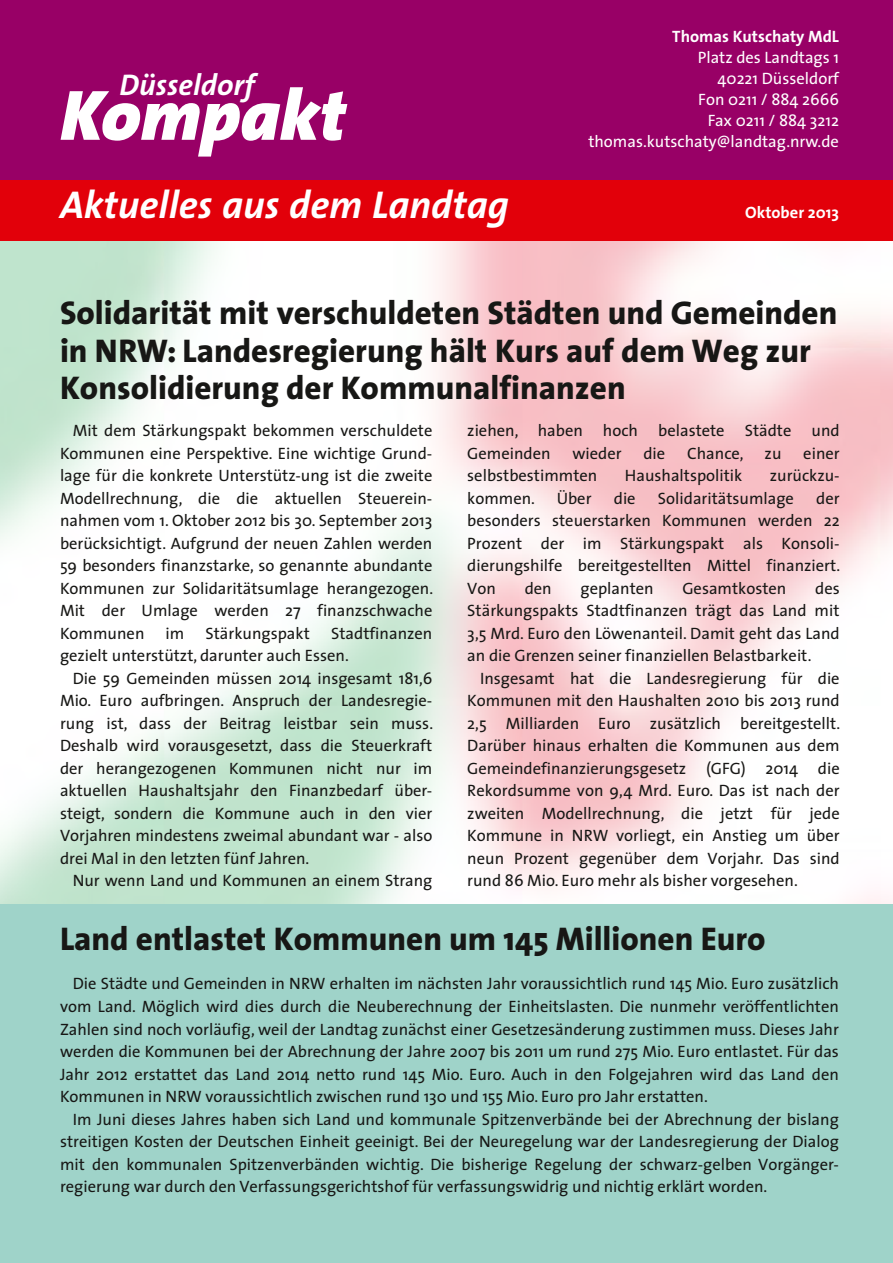
<style>
.page{position:relative;width:893px;height:1263px;background:#fff}
.page>*{position:absolute;margin:0;border:0;box-sizing:border-box;transform-origin:0 0}
.t1{font:italic 900 72px "The Sans 9";color:#fff}
.t2{font:italic 700 39px "The Sans 7";color:#fff}
.t3{font:800 33px/37.5px "The Sans 8";color:#171715}
.t4{font:italic 700 30px "The Sans 7";color:#fff}
.t5{font:16.5px/22.5px "The Sans 5";color:#171715;text-align:justify}
.t6{font:16.5px/21px "The Sans 5";color:#fff;text-align:right}
.t7{font:16.5px "The Sans 7 Bold Plain";color:#fff}
</style>
<div class="page">
<img style="left:0;top:240px;width:893px;height:665px">
<div style="left:0;top:0;width:893px;height:210px;background:#980066"></div>
<div style="left:0;top:180px;width:893px;height:60px;background:#e2000a"></div>
<div style="left:0;top:905px;width:893px;height:358px;background:#9fd3c9"></div>
<h3 class="t4" style="left:120px;top:59px;width:137px">Düsseldorf</h3>
<h1 class="t1" style="left:60px;top:54px;width:287px">Kompakt</h1>
<h2 class="t2" style="left:60px;top:172px;width:450px">Aktuelles aus dem Landtag</h2>
<p class="t7" style="left:672px;top:23px;width:168px">Thomas Kutschaty MdL</p>
<p class="t6" style="left:588px;top:46px;width:252px">Platz des Landtags 1<br>40221 Düsseldorf<br>Fon 0211 / 884 2666<br>Fax 0211 / 884 3212 thomas.kutschaty@landtag.nrw.de</p>
<p class="t7" style="left:745px;top:199px;width:95px">Oktober 2013</p>
<h3 class="t3" style="left:60px;top:293px;width:779px">Solidarität mit verschuldeten Städten und Gemeinden in NRW: Landesregierung hält Kurs auf dem Weg zur<br>Konsolidierung der Kommunalfinanzen</h3>
<p class="t5" style="left:60px;top:419px;width:375px;text-indent:13px">Mit dem Stärkungspakt bekommen verschuldete Kommunen eine Perspektive. Eine wichtige Grund&shy;lage für die konkrete Unterstütz-ung ist die zweite Modellrechnung, die die aktuellen Steuerein&shy;nahmen vom 1. Oktober 2012 bis 30. September 2013 berücksichtigt. Aufgrund der neuen Zahlen werden 59 besonders finanzstarke, so genannte abundante Kommunen zur Solidaritätsumlage herangezogen.<br>Mit der Umlage werden 27 finanzschwache Kommunen</p>
<p class="t5" style="left:60px;top:622px;width:374px;text-indent:271px">Stadtfinanzen gezielt unterstützt, darunter auch Essen.</p>
<p class="t5" style="left:60px;top:667px;width:375px;text-indent:13px">Die 59 Gemeinden müssen 2014 insgesamt 181,6<br>Mio. Euro aufbringen. Anspruch der Landesregie&shy;rung ist, dass der Beitrag leistbar sein muss.<br>Deshalb wird vorausgesetzt, dass die Steuerkraft der herangezogenen Kommunen nicht nur im aktuellen Haushaltsjahr den Finanzbedarf über&shy;steigt, sondern die Kommune auch in den vier Vorjahren mindestens zweimal abundant war - also drei Mal in den letzten fünf Jahren.</p>
<p class="t5" style="left:73px;top:869px;width:361px">Nur wenn Land und Kommunen an einem Strang</p>
<p class="t5" style="left:166px;top:622px;width:20px">im</p>
<p class="t5" style="left:206px;top:622px;width:106px">Stärkungspakt</p>
<p class="t5" style="left:467px;top:419px;width:374px">ziehen, haben hoch belastete Städte und<br>Gemeinden</p>
<p class="t5" style="left:572px;top:442px;width:51px">wieder</p>
<p class="t5" style="left:643px;top:442px;width:23px">die</p>
<p class="t5" style="left:687px;top:442px;width:58px">Chance,</p>
<p class="t5" style="left:765px;top:442px;width:18px">zu</p>
<p class="t5" style="left:803px;top:442px;width:38px">einer</p>
<p class="t5" style="left:467px;top:464px;width:132px">selbstbestimmten</p>
<p class="t5" style="left:625px;top:464px;width:119px">Haushaltspolitik</p>
<p class="t5" style="left:770px;top:464px;width:71px">zurückzu-</p>
<p class="t5" style="left:467px;top:487px;width:69px">kommen.</p>
<p class="t5" style="left:557px;top:487px;width:36px">Über</p>
<p class="t5" style="left:614px;top:487px;width:23px">die</p>
<p class="t5" style="left:658px;top:487px;width:138px">Solidaritätsumlage</p>
<p class="t5" style="left:467px;top:487px;width:375px;text-indent:349px">der besonders steuerstarken Kommunen werden 22<br>Prozent der im Stärkungspakt als Konsoli&shy;dierungshilfe bereitgestellten Mittel finanziert.<br>Von</p>
<p class="t5" style="left:467px;top:577px;width:374px;text-indent:348px">des Stärkungspakts Stadtfinanzen trägt das Land mit 3,5 Mrd. Euro den Löwenanteil. Damit geht das Land an die Grenzen seiner finanziellen Belastbarkeit.</p>
<p class="t5" style="left:467px;top:667px;width:375px;text-indent:13px">Insgesamt hat die Landesregierung für die Kommunen mit den Haushalten 2010 bis 2013 rund 2,5 Milliarden Euro zusätzlich bereitgestellt.<br>Darüber hinaus erhalten die Kommunen aus dem Gemeindefinanzierungsgesetz (GFG) 2014 die Rekordsumme von 9,4 Mrd. Euro. Das ist nach der zweiten Modellrechnung, die jetzt für jede Kommune in NRW vorliegt, ein Anstieg um über neun Prozent gegenüber dem Vorjahr. Das sind rund 86 Mio. Euro mehr als bisher vorgesehen.</p>
<p class="t5" style="left:525px;top:577px;width:29px">den</p>
<p class="t5" style="left:580px;top:577px;width:75px">geplanten</p>
<p class="t5" style="left:682px;top:577px;width:105px">Gesamtkosten</p>
<h3 class="t3" style="left:60px;top:919px;width:707px">Land entlastet Kommunen um 145 Millionen Euro</h3>
<p class="t5" style="left:60px;top:972px;width:780px;text-indent:13px">Die Städte und Gemeinden in NRW erhalten im nächsten Jahr voraussichtlich rund 145 Mio. Euro zusätzlich vom Land. Möglich wird dies durch die Neuberechnung der Einheitslasten. Die nunmehr veröffentlichten Zahlen sind noch vorläufig, weil der Landtag zunächst einer Gesetzesänderung zustimmen muss. Dieses Jahr werden die Kommunen bei der Abrechnung der Jahre 2007 bis 2011 um rund 275 Mio. Euro entlastet. Für das Jahr 2012 erstattet das Land 2014 netto rund 145 Mio. Euro. Auch in den Folgejahren wird das Land den Kommunen in NRW voraussichtlich zwischen rund 130 und 155 Mio. Euro pro Jahr erstatten.</p>
<p class="t5" style="left:60px;top:1107px;width:780px;text-indent:13px">Im Juni dieses Jahres haben sich Land und kommunale Spitzenverbände bei der Abrechnung der bislang streitigen Kosten der Deutschen Einheit geeinigt. Bei der Neuregelung war der Landesregierung der Dialog mit den kommunalen Spitzenverbänden wichtig. Die bisherige Regelung der schwarz-gelben Vorgänger&shy;regierung war durch den Verfassungsgerichtshof für verfassungswidrig und nichtig erklärt worden.</p>
</div>
